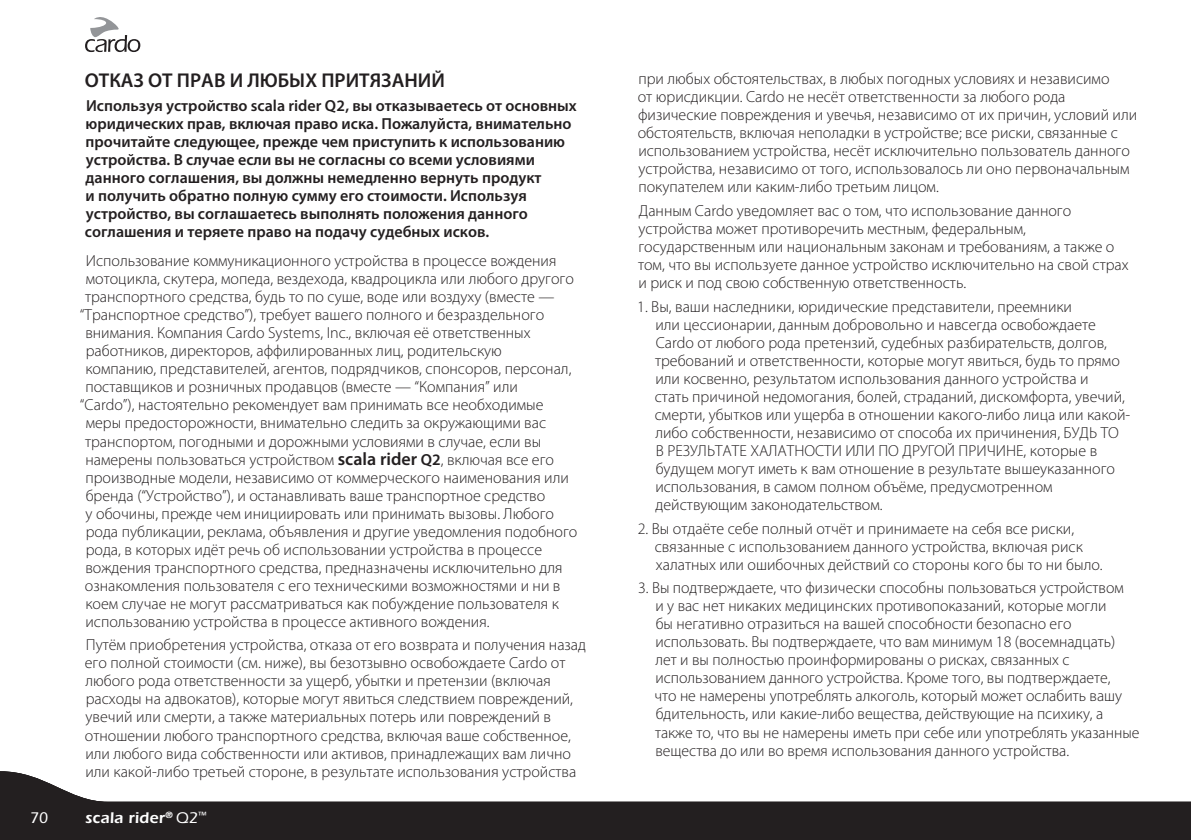
<style>
.page{position:relative;width:1191px;height:840px;background:#fff}
.page>*{position:absolute;margin:0;border:0;box-sizing:border-box;transform-origin:0 0}
.Legal_Boilerplate{font:600 20px "Myriad Pro";color:#231f20}
.Legal_Boilerplate-2{font:300 16px/18px "Myriad Pro";color:#231f20}
.Legal_Boilerplate_In{font:300 16px/18px "Myriad Pro";color:#231f20}
.Legal_Boilerplate-3{font:600 16px/18px "Myriad Pro";color:#231f20}
.t1{font:600 16px "Itc Eras";letter-spacing:.01em;color:#fff}
.t2{font:500 16px "Itc Eras";color:#fff}
.s1{font-weight:600;font-size:18px}
.s2{font-weight:600}
.s3{font-weight:500}
</style>
<div class="page">
<svg style="left:85px;top:17px;width:55px;height:35px"></svg>
<svg style="left:0;top:771px;width:1190px;height:68px;fill:#231f20"></svg>
<svg style="left:1190px;top:801px;width:1px;height:38px"></svg>
<p class="Legal_Boilerplate" style="left:85px;top:68px;width:361px">ОТКАЗ ОТ ПРАВ И ЛЮБЫХ ПРИТЯЗАНИЙ</p>
<p class="Legal_Boilerplate-3" style="left:85px;top:96px;width:493px">Используя устройство scala rider Q2, вы отказываетесь от основных юридических прав, включая право иска. Пожалуйста, внимательно прочитайте следующее, прежде чем приступить к использованию устройства. В случае если вы не согласны со всеми условиями данного соглашения, вы должны немедленно вернуть продукт<br>и получить обратно полную сумму его стоимости. Используя устройство, вы соглашаетесь выполнять положения данного соглашения и теряете право на подачу судебных исков.</p>
<p class="Legal_Boilerplate-2" style="left:86px;top:252px;width:472px">Использование коммуникационного устройства в процессе вождения</p>
<p class="Legal_Boilerplate-2" style="left:86px;top:270px;width:490px">мотоцикла, скутера, мопеда, вездехода, квадроцикла или любого другого</p>
<p class="Legal_Boilerplate-2" style="left:85px;top:288px;width:471px">транспортного средства, будь то по суше, воде или воздуху (вместе —</p>
<p class="Legal_Boilerplate-2" style="left:80px;top:306px;width:466px">“Транспортное средство”), требует вашего полного и безраздельного</p>
<p class="Legal_Boilerplate-2" style="left:85px;top:324px;width:447px">внимания. Компания Cardo Systems, Inc., включая её ответственных</p>
<p class="Legal_Boilerplate-2" style="left:86px;top:342px;width:418px">работников, директоров, аффилированных лиц, родительскую</p>
<p class="Legal_Boilerplate-2" style="left:85px;top:360px;width:487px">компанию, представителей, агентов, подрядчиков, спонсоров, персонал,</p>
<p class="Legal_Boilerplate-2" style="left:85px;top:378px;width:434px">поставщиков и розничных продавцов (вместе — “Компания” или</p>
<p class="Legal_Boilerplate-2" style="left:80px;top:396px;width:465px">“Cardo”), настоятельно рекомендует вам принимать все необходимые</p>
<p class="Legal_Boilerplate-2" style="left:86px;top:414px;width:462px">меры предосторожности, внимательно следить за окружающими вас</p>
<p class="Legal_Boilerplate-2" style="left:85px;top:432px;width:458px">транспортом, погодными и дорожными условиями в случае, если вы</p>
<p class="Legal_Boilerplate-2" style="left:85px;top:450px;width:470px">намерены пользоваться устройством <span class="s1">scala rider</span> <span class="s2">Q2</span>, включая все его</p>
<p class="Legal_Boilerplate-2" style="left:85px;top:468px;width:485px">производные модели, независимо от коммерческого наименования или</p>
<p class="Legal_Boilerplate-2" style="left:86px;top:486px;width:461px">бренда (“Устройство”), и останавливать ваше транспортное средство</p>
<p class="Legal_Boilerplate-2" style="left:86px;top:504px;width:470px">у обочины, прежде чем инициировать или принимать вызовы. Любого</p>
<p class="Legal_Boilerplate-2" style="left:86px;top:522px;width:493px">рода публикации, реклама, объявления и другие уведомления подобного</p>
<p class="Legal_Boilerplate-2" style="left:86px;top:540px;width:458px">рода, в которых идёт речь об использовании устройства в процессе</p>
<p class="Legal_Boilerplate-2" style="left:85px;top:558px;width:478px">вождения транспортного средства, предназначены исключительно для</p>
<p class="Legal_Boilerplate-2" style="left:85px;top:576px;width:477px">ознакомления пользователя с его техническими возможностями и ни в</p>
<p class="Legal_Boilerplate-2" style="left:85px;top:594px;width:475px">коем случае не могут рассматриваться как побуждение пользователя к</p>
<p class="Legal_Boilerplate-2" style="left:85px;top:612px;width:406px">использованию устройства в процессе активного вождения.</p>
<p class="Legal_Boilerplate-2" style="left:85px;top:635px;width:503px">Путём приобретения устройства, отказа от его возврата и получения назад его полной стоимости (см. ниже), вы безотзывно освобождаете Cardo от любого рода ответственности за ущерб, убытки и претензии (включая расходы на адвокатов), которые могут явиться следствием повреждений, увечий или смерти, а также материальных потерь или повреждений в отношении любого транспортного средства, включая ваше собственное, или любого вида собственности или активов, принадлежащих вам лично или какой-либо третьей стороне, в результате использования устройства</p>
<p class="t2" style="left:30px;top:808px;width:20px">70</p>
<p class="t1" style="left:85px;top:808px;width:123px">scala rider<sup>®</sup> <span class="s3">Q2</span><sup>™</sup></p>
<p class="t2" style="left:176px;top:808px;width:23px">FM</p>
<p class="Legal_Boilerplate-2" style="left:638px;top:70px;width:501px">при любых обстоятельствах, в любых погодных условиях и независимо<br>от юрисдикции. Cardo не несёт ответственности за любого рода физические повреждения и увечья, независимо от их причин, условий или обстоятельств, включая неполадки в устройстве; все риски, связанные с использованием устройства, несёт исключительно пользователь данного устройства, независимо от того, использовалось ли оно первоначальным покупателем или каким-либо третьим лицом.</p>
<p class="Legal_Boilerplate-2" style="left:638px;top:201px;width:492px">Данным Cardo уведомляет вас о том, что использование данного устройства может противоречить местным, федеральным, государственным или национальным законам и требованиям, а также о том, что вы используете данное устройство исключительно на свой страх и риск и под свою собственную ответственность.</p>
<p class="Legal_Boilerplate_In" style="left:655px;top:297px;width:477px;text-indent:-18px">1. Вы, ваши наследники, юридические представители, преемники<br>или цессионарии, данным добровольно и навсегда освобождаете Cardo от любого рода претензий, судебных разбирательств, долгов, требований и ответственности, которые могут явиться, будь то прямо или косвенно, результатом использования данного устройства и<br>стать причиной недомогания, болей, страданий, дискомфорта, увечий, смерти, убытков или ущерба в отношении какого-либо лица или какой&shy;либо собственности, независимо от способа их причинения, БУДЬ ТО<br>В РЕЗУЛЬТАТЕ ХАЛАТНОСТИ ИЛИ ПО ДРУГОЙ ПРИЧИНЕ, которые в будущем могут иметь к вам отношение в результате вышеуказанного использования, в самом полном объёме, предусмотренном действующим законодательством.</p>
<p class="Legal_Boilerplate_In" style="left:655px;top:519px;width:449px;text-indent:-17px">2. Вы отдаёте себе полный отчёт и принимаете на себя все риски, связанные с использованием данного устройства, включая риск халатных или ошибочных действий со стороны кого бы то ни было.</p>
<p class="Legal_Boilerplate_In" style="left:654px;top:578px;width:487px;text-indent:-16px">3. Вы подтверждаете, что физически способны пользоваться устройством<br>и у вас нет никаких медицинских противопоказаний, которые могли<br>бы негативно отразиться на вашей способности безопасно его использовать. Вы подтверждаете, что вам минимум 18 (восемнадцать) лет и вы полностью проинформированы о рисках, связанных с использованием данного устройства. Кроме того, вы подтверждаете,<br>что не намерены употреблять алкоголь, который может ослабить вашу бдительность, или какие-либо вещества, действующие на психику, а также то, что вы не намерены иметь при себе или употреблять указанные вещества до или во время использования данного устройства.</p>
</div>
